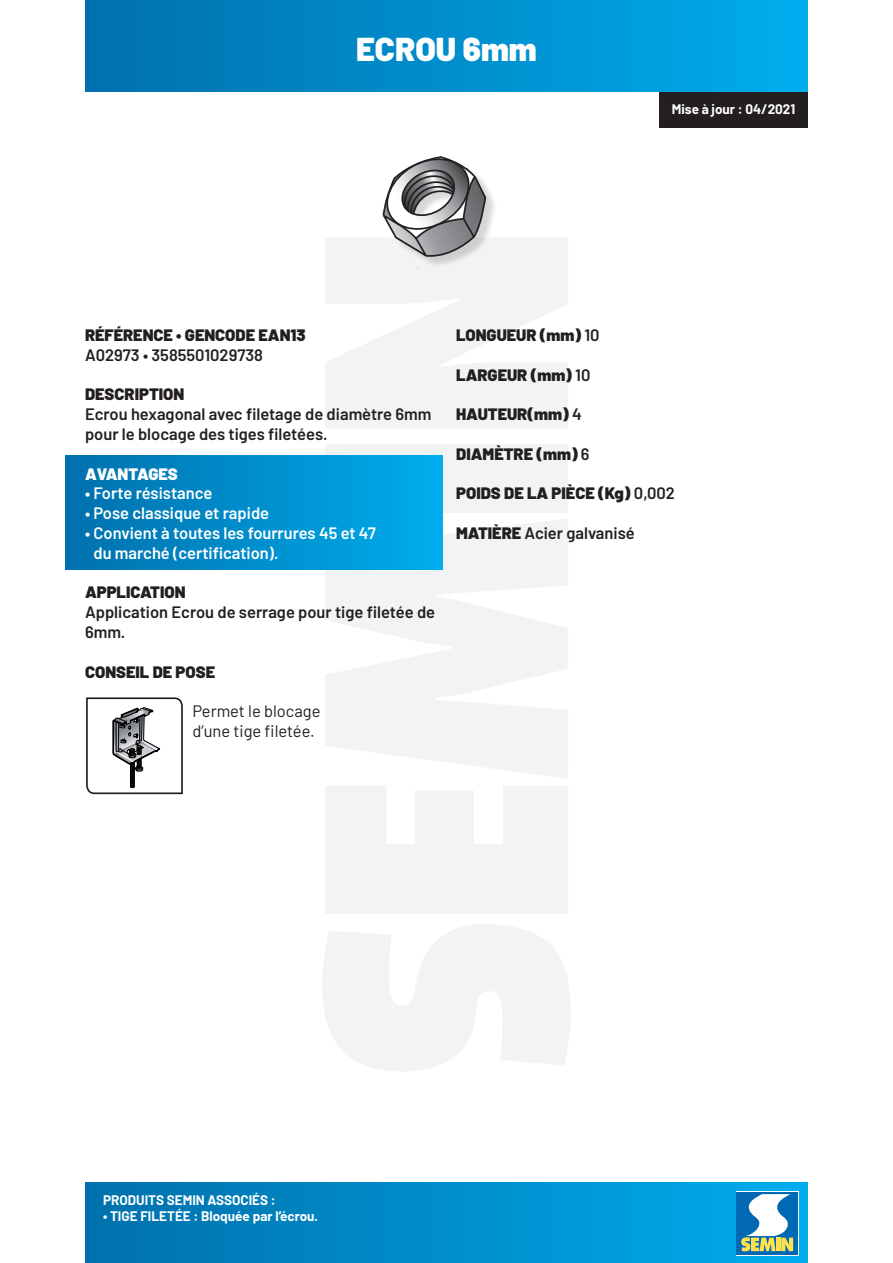
<style>
.page{position:relative;width:893px;height:1263px;background:#fff}
.page>*{position:absolute;margin:0;border:0;box-sizing:border-box;transform-origin:0 0}
.t1{font:900 33px "Barlow";color:#fff}
.t2{font:600 16.5px/19.8px "Barlow";color:#231f20}
.t3{font:900 16.5px "Barlow";color:#231f20}
.t4{font:600 16.5px/19.8px "Barlow";color:#fff}
.t5{font:16.5px/19.8px "Barlow";color:#231f20}
.t6{font:900 16.5px "Barlow";color:#fff}
.t7{font:700 13.5px "Barlow";color:#fff}
.s1{font-weight:600}
.s2{font-weight:900}
</style>
<div class="page">
<div style="left:325px;top:444px;width:243px;height:69px;background:#f2f3f4"></div>
<svg style="left:325px;top:238px;width:243px;height:191px;fill:#f2f3f4"></svg>
<svg style="left:325px;top:518px;width:243px;height:260px;fill:#f2f3f4"></svg>
<svg style="left:325px;top:786px;width:243px;height:128px"></svg>
<svg style="left:322px;top:924px;width:249px;height:147px"></svg>
<div style="left:659px;top:62px;width:149px;height:66px;background:#231f20"></div>
<div style="left:65px;top:455px;width:377px;height:115px;background:linear-gradient(to right,#0070ac,#00aced)"></div>
<div style="left:85px;top:0;width:723px;height:91px;background:linear-gradient(to right,#0070ac,#00aced)"></div>
<div style="left:85px;top:1182px;width:723px;height:81px;background:linear-gradient(to right,#0070ac,#00aced)"></div>
<svg style="left:736px;top:1192px;width:63px;height:64px"></svg>
<div style="left:737px;top:1192px;width:61px;height:63px;background:#0168b3"></div>
<svg style="left:741px;top:1194px;width:52px;height:57px"></svg>
<svg style="left:86px;top:697px;width:97px;height:97px"></svg>
<div style="left:385px;top:158px;width:112px;height:122px;background:#231f20;opacity:.18"></div>
<svg style="left:382px;top:156px;width:105px;height:102px"></svg>
<h1 class="t1" style="left:356px;top:24px;width:182px">ECROU 6mm</h1>
<p class="t7" style="left:672px;top:100px;width:125px">Mise à jour : 04/2021</p>
<p class="t3" style="left:85px;top:323px;width:222px">RÉFÉRENCE • GENCODE EAN13</p>
<p class="t2" style="left:85px;top:344px;width:179px">A02973 • 3585501029738</p>
<p class="t3" style="left:85px;top:382px;width:101px">DESCRIPTION</p>
<p class="t2" style="left:85px;top:403px;width:348px">Ecrou hexagonal avec filetage de diamètre 6mm pour le blocage des tiges filetées.</p>
<p class="t6" style="left:85px;top:461px;width:94px">AVANTAGES</p>
<p class="t4" style="left:85px;top:482px;width:129px">• Forte résistance</p>
<p class="t4" style="left:85px;top:502px;width:186px">• Pose classique et rapide</p>
<p class="t4" style="left:94px;top:522px;width:284px;text-indent:-8px">• Convient à toutes les fourrures 45 et 47 du marché (certification).</p>
<p class="t3" style="left:85px;top:580px;width:102px">APPLICATION</p>
<p class="t2" style="left:85px;top:601px;width:352px">Application Ecrou de serrage pour tige filetée de<br>6mm.</p>
<p class="t3" style="left:85px;top:659px;width:132px">CONSEIL DE POSE</p>
<p class="t5" style="left:192px;top:700px;width:130px">Permet le blocage d’une tige filetée.</p>
<p class="t3" style="left:456px;top:323px;width:145px">LONGUEUR (mm) <span class="s1">10</span></p>
<p class="t3" style="left:456px;top:362px;width:136px">LARGEUR (mm) <span class="s1">10</span></p>
<p class="t3" style="left:456px;top:402px;width:127px">HAUTEUR(mm) <span class="s1">4</span></p>
<p class="t3" style="left:456px;top:441px;width:135px">DIAMÈTRE (mm) <span class="s1">6</span></p>
<p class="t3" style="left:456px;top:481px;width:220px">POIDS DE LA PIÈCE (Kg) <span class="s1">0,002</span></p>
<p class="t2" style="left:456px;top:522px;width:180px"><span class="s2">MATIÈRE</span> Acier galvanisé</p>
<p class="t7" style="left:103px;top:1190px;width:174px">PRODUITS SEMIN ASSOCIÉS :</p>
<p class="t7" style="left:103px;top:1206px;width:217px">• TIGE FILETÉE : Bloquée par l’écrou.</p>
</div>
